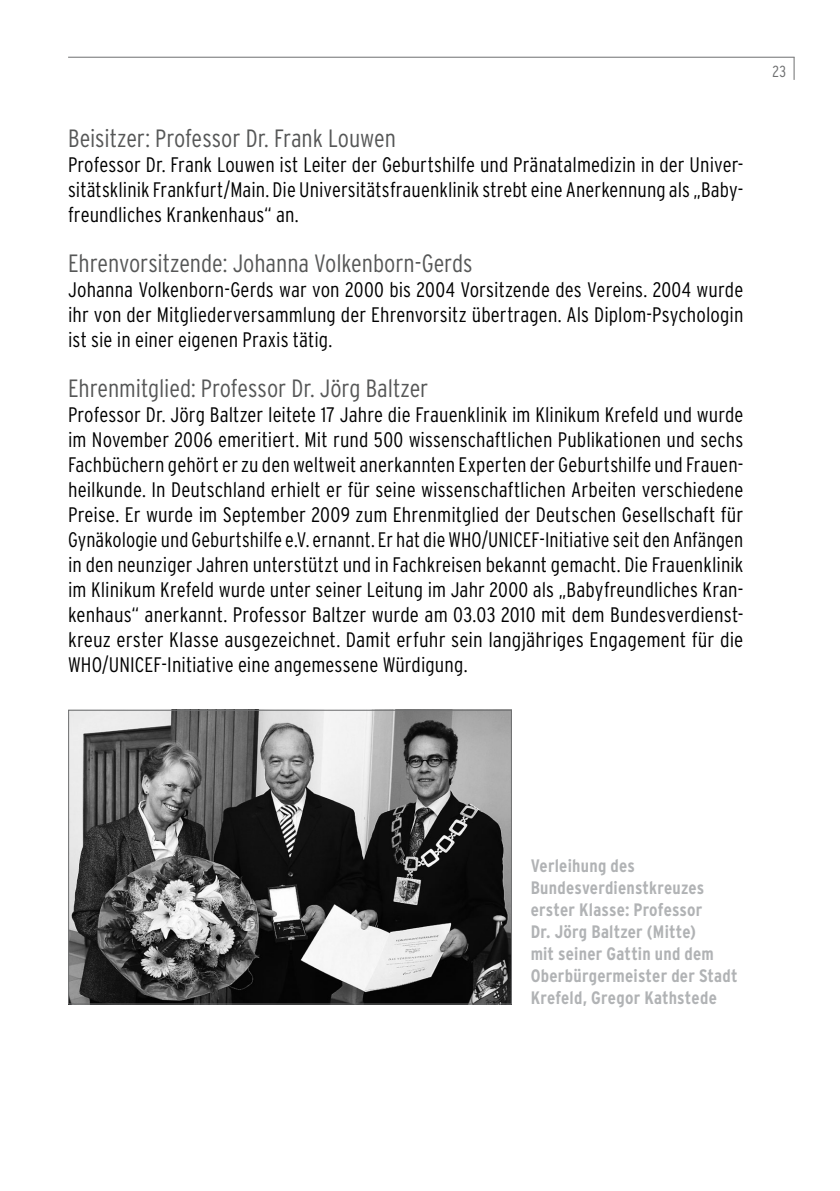
<style>
.page{position:relative;width:840px;height:1191px;background:#fff}
.page>*{position:absolute;margin:0;border:0;box-sizing:border-box;transform-origin:0 0}
.t1{font:300 condensed 25px "Interstate";letter-spacing:-.005em;color:#565757}
.t2{font:300 condensed 21px/25px "Interstate";letter-spacing:.005em;color:#000;text-align:justify}
.t3{font:700 condensed 18px/22px "Interstate";letter-spacing:.01em;color:#b1b3b5}
.t4{font:300 condensed 16px "Interstate";color:#6e6f70}
</style>
<div class="page">
<hr style="left:68px;top:57px;width:726px;height:1px;background:#6e6f70">
<svg style="left:793px;top:57px;width:1px;height:23px"></svg>
<img style="left:70px;top:711px;width:439px;height:291px">
<div style="left:68px;top:709px;width:443px;height:295px;border:1px solid #6e6f70"></div>
<p class="t1" style="left:68px;top:124px;width:329px">Beisitzer: Professor Dr. Frank Louwen</p>
<p class="t2" style="left:68px;top:152px;width:676px">Professor Dr. Frank Louwen ist Leiter der Geburtshilfe und Pränatalmedizin in der Univer&shy;sitätsklinik Frankfurt/Main. Die Universitätsfrauenklinik strebt eine Anerkennung als „Baby&shy;freundliches Krankenhaus“ an.</p>
<p class="t1" style="left:68px;top:249px;width:405px">Ehrenvorsitzende: Johanna Volkenborn-Gerds</p>
<p class="t2" style="left:68px;top:277px;width:676px">Johanna Volkenborn-Gerds war von 2000 bis 2004 Vorsitzende des Vereins. 2004 wurde ihr von der Mitgliederversammlung der Ehrenvorsitz übertragen. Als Diplom-Psychologin ist sie in einer eigenen Praxis tätig.</p>
<p class="t1" style="left:68px;top:374px;width:361px">Ehrenmitglied: Professor Dr. Jörg Baltzer</p>
<p class="t2" style="left:68px;top:402px;width:676px">Professor Dr. Jörg Baltzer leitete 17 Jahre die Frauenklinik im Klinikum Krefeld und wurde im November 2006 emeritiert. Mit rund 500 wissenschaftlichen Publikationen und sechs Fachbüchern gehört er zu den weltweit anerkannten Experten der Geburtshilfe und Frauen&shy;heilkunde. In Deutschland erhielt er für seine wissenschaftlichen Arbeiten verschiedene Preise. Er wurde im September 2009 zum Ehrenmitglied der Deutschen Gesellschaft für Gynäkologie und Geburtshilfe e.V. ernannt. Er hat die WHO/UNICEF-Initiative seit den Anfängen in den neunziger Jahren unterstützt und in Fachkreisen bekannt gemacht. Die Frauenklinik im Klinikum Krefeld wurde unter seiner Leitung im Jahr 2000 als „Babyfreundliches Kran&shy;kenhaus“ anerkannt. Professor Baltzer wurde am 03.03 2010 mit dem Bundesverdienst&shy;kreuz erster Klasse ausgezeichnet. Damit erfuhr sein langjähriges Engagement für die WHO/UNICEF-Initiative eine angemessene Würdigung.</p>
<p class="t4" style="left:771px;top:63px;width:15px">23</p>
<p class="t3" style="left:530px;top:855px;width:208px">Verleihung des<br>Bundesverdienstkreuzes erster Klasse: Professor<br>Dr. Jörg Baltzer (Mitte)<br>mit seiner Gattin und dem<br>Oberbürgermeister der Stadt<br>Krefeld, Gregor Kathstede</p>
</div>
